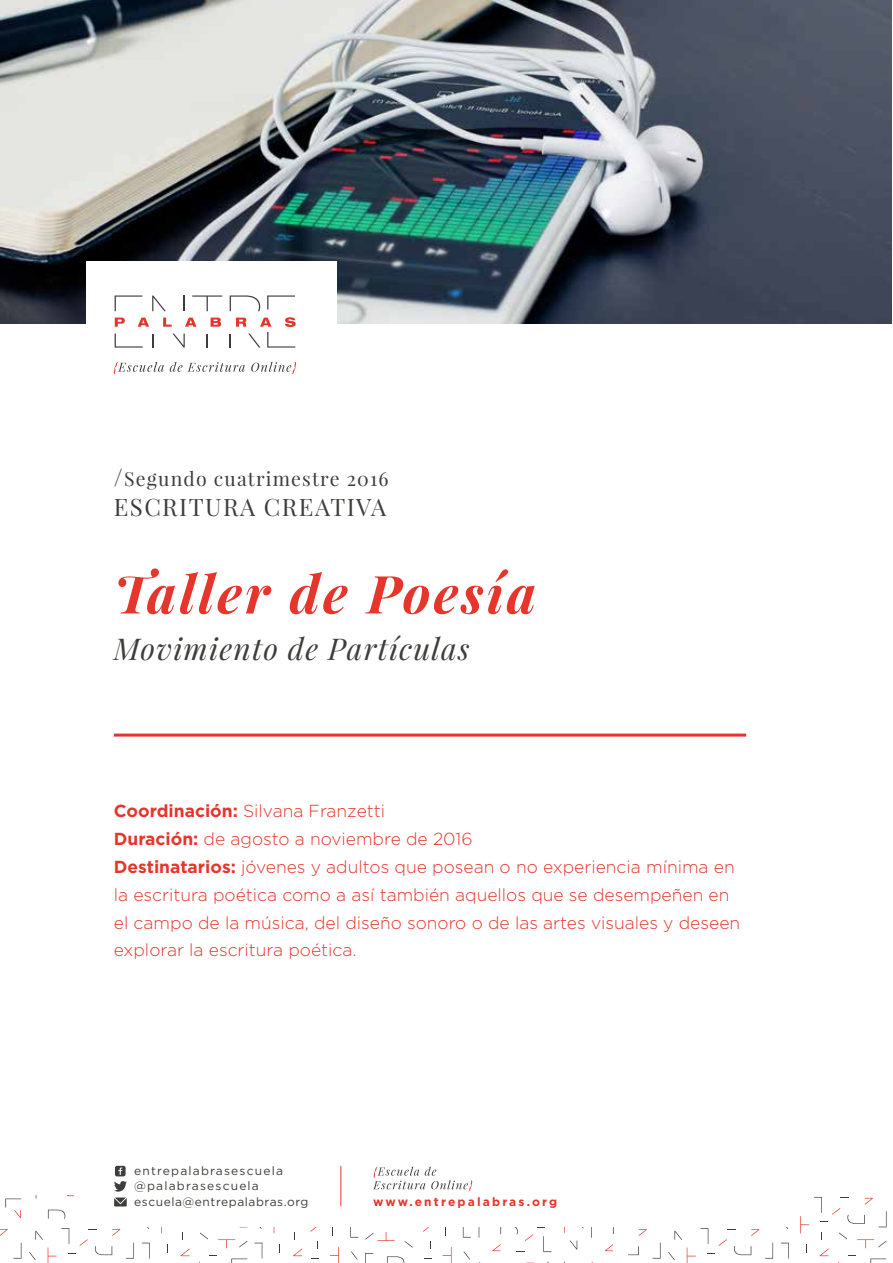
<style>
.page{position:relative;width:893px;height:1263px;background:#fff}
.page>*{position:absolute;margin:0;border:0;box-sizing:border-box;transform-origin:0 0}
.t1{font:italic 700 52.5px "Playfair Display";letter-spacing:.06em;color:#e6352b}
.t2{font:italic 30px "Playfair Display";letter-spacing:.04em;color:#3d3d3b}
.t3{font:24px "Playfair Display";letter-spacing:.06em;color:#3d3d3b}
.t4{font:19.5px "Playfair Display";letter-spacing:.06em;color:#3d3d3b}
.t5{font:300 17.4px/27.9px "Gotham";color:#e6352b}
.t6{font:12px/15.6px "Gotham";letter-spacing:.1em;color:#3d3d3b}
.t7{font:700 12px "Gotham";letter-spacing:.18em;color:#e6352b}
.s1{font-size:24px}
.s2{font-weight:700}
</style>
<div class="page">
<svg style="left:142px;top:1227px;width:105px;height:36px"></svg>
<svg style="left:254px;top:1227px;width:48px;height:31px"></svg>
<svg style="left:0;top:1229px;width:8px;height:7px"></svg>
<svg style="left:14px;top:1242px;width:7px;height:16px"></svg>
<svg style="left:5px;top:1198px;width:16px;height:20px"></svg>
<svg style="left:29px;top:1228px;width:91px;height:35px"></svg>
<svg style="left:126px;top:1242px;width:8px;height:16px"></svg>
<svg style="left:48px;top:1196px;width:26px;height:22px"></svg>
<svg style="left:781px;top:1197px;width:106px;height:66px"></svg>
<svg style="left:639px;top:1229px;width:8px;height:7px"></svg>
<svg style="left:628px;top:1246px;width:11px;height:9px"></svg>
<svg style="left:653px;top:1242px;width:8px;height:16px"></svg>
<svg style="left:668px;top:1228px;width:91px;height:35px"></svg>
<svg style="left:765px;top:1242px;width:8px;height:16px"></svg>
<svg style="left:463px;top:1227px;width:8px;height:10px"></svg>
<svg style="left:463px;top:1251px;width:7px;height:8px"></svg>
<svg style="left:365px;top:1227px;width:87px;height:36px"></svg>
<svg style="left:350px;top:1227px;width:8px;height:10px"></svg>
<svg style="left:330px;top:1247px;width:9px;height:16px"></svg>
<svg style="left:351px;top:1251px;width:7px;height:8px"></svg>
<svg style="left:605px;top:1244px;width:8px;height:7px"></svg>
<svg style="left:479px;top:1227px;width:105px;height:25px"></svg>
<div style="left:74px;top:1153px;width:722px;height:73px;background:#fff"></div>
<svg style="left:114px;top:1166px;width:13px;height:41px"></svg>
<svg style="left:373px;top:1166px;width:99px;height:25px"></svg>
<hr style="left:340px;top:1166px;width:1px;height:40px;background:#e5352b">
<hr style="left:114px;top:734px;width:632px;height:3px;background:#e6352b">
<img style="left:0;top:0;width:891px;height:324px">
<div style="left:86px;top:261px;width:251px;height:151px;background:#fff"></div>
<svg style="left:267px;top:295px;width:28px;height:14px"></svg>
<svg style="left:184px;top:295px;width:1px;height:16px"></svg>
<svg style="left:152px;top:295px;width:14px;height:16px"></svg>
<svg style="left:152px;top:334px;width:1px;height:14px"></svg>
<svg style="left:173px;top:334px;width:12px;height:14px"></svg>
<svg style="left:207px;top:334px;width:1px;height:14px"></svg>
<svg style="left:192px;top:295px;width:30px;height:16px"></svg>
<svg style="left:230px;top:295px;width:30px;height:16px"></svg>
<svg style="left:115px;top:295px;width:27px;height:16px"></svg>
<svg style="left:115px;top:334px;width:28px;height:14px"></svg>
<svg style="left:115px;top:318px;width:10px;height:9px"></svg>
<svg style="left:138px;top:318px;width:11px;height:9px"></svg>
<svg style="left:163px;top:318px;width:9px;height:9px"></svg>
<svg style="left:185px;top:318px;width:12px;height:9px"></svg>
<svg style="left:211px;top:318px;width:10px;height:9px"></svg>
<svg style="left:230px;top:317px;width:66px;height:31px"></svg>
<svg style="left:114px;top:362px;width:50px;height:12px"></svg>
<svg style="left:170px;top:362px;width:75px;height:10px"></svg>
<svg style="left:251px;top:362px;width:45px;height:12px"></svg>
<p class="t4" style="left:114px;top:467px;width:276px"><span class="s1">/</span>Segundo cuatrimestre 2016</p>
<h3 class="t3" style="left:114px;top:492px;width:274px">ESCRITURA CREATIVA</h3>
<h1 class="t1" style="left:114px;top:558px;width:424px">Taller de Poesía</h1>
<h2 class="t2" style="left:114px;top:628px;width:357px">Movimiento de Partículas</h2>
<p class="t5" style="left:114px;top:796px;width:628px"><span class="s2">Coordinación:</span> Silvana Franzetti<br><span class="s2">Duración:</span> de agosto a noviembre de 2016<br><span class="s2">Destinatarios:</span> jóvenes y adultos que posean o no experiencia mínima en la escritura poética como a así también aquellos que se desempeñen en el campo de la música, del diseño sonoro o de las artes visuales y deseen explorar la escritura poética.</p>
<p class="t6" style="left:134px;top:1162px;width:176px">entrepalabrasescuela @palabrasescuela escuela@entrepalabras.org</p>
<p class="t7" style="left:373px;top:1194px;width:186px">www.entrepalabras.org</p>
</div>
